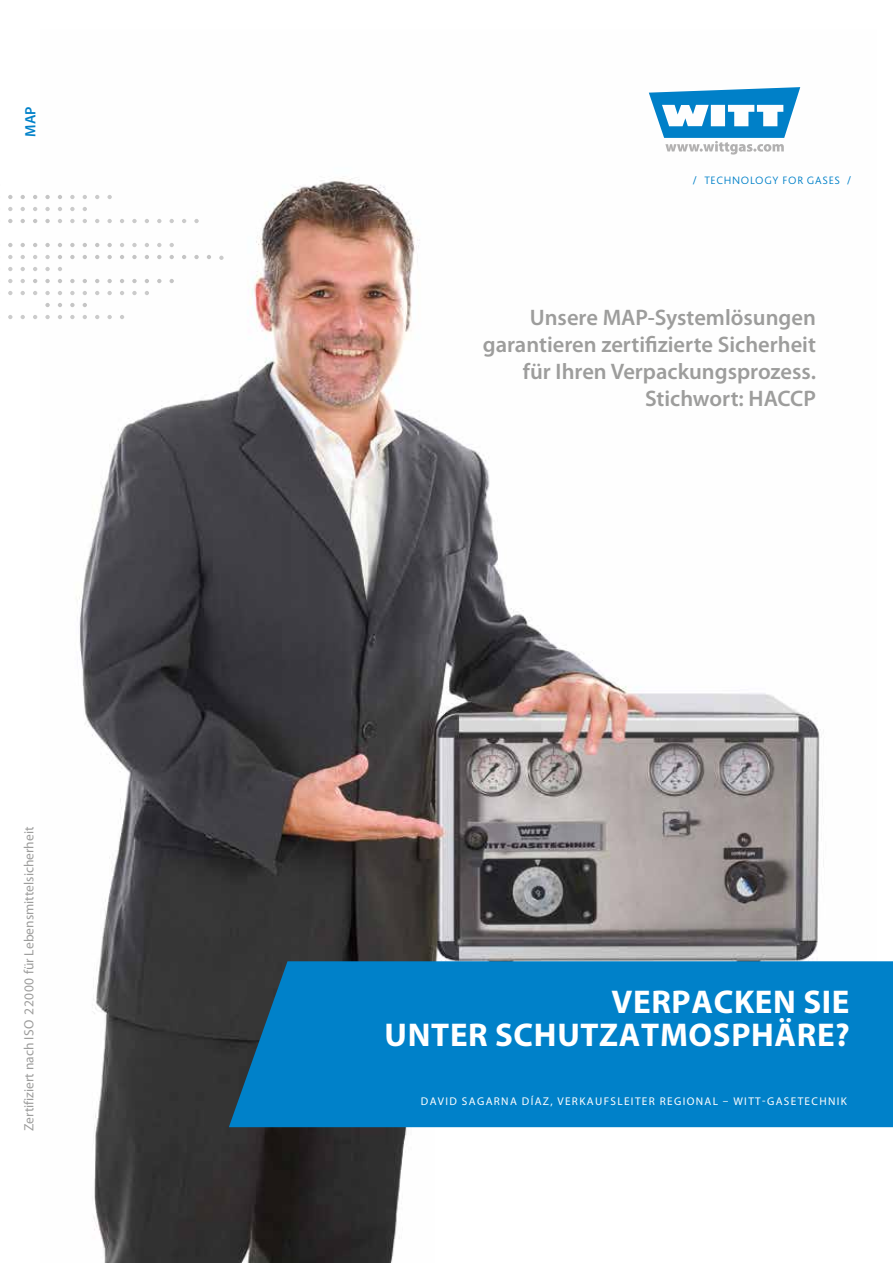
<style>
.page{position:relative;width:893px;height:1263px;background:#fff}
.page>*{position:absolute;margin:0;border:0;box-sizing:border-box;transform-origin:0 0}
.t1{font:700 33px/33px "Myriad Pro";letter-spacing:.02em;color:#fff;text-align:right}
.t2{font:600 22.5px/27px "Myriad Pro";color:#9d9d9c;text-align:right}
.t3{font:600 15px "Myriad Pro";color:#0081c9}
.t4{font:13.5px "Myriad Pro";color:#9d9d9c}
.t5{font:11.25px "Myriad Pro";letter-spacing:.12em;color:#fff}
.t6{font:300 11.25px "Bliss 2";letter-spacing:.06em;color:#0081c9}
</style>
<div class="page">
<svg style="left:8px;top:195px;width:4px;height:4px"></svg>
<svg style="left:21px;top:195px;width:4px;height:4px"></svg>
<svg style="left:33px;top:195px;width:4px;height:4px"></svg>
<svg style="left:8px;top:207px;width:4px;height:4px"></svg>
<svg style="left:21px;top:207px;width:4px;height:4px"></svg>
<svg style="left:33px;top:207px;width:4px;height:4px"></svg>
<svg style="left:8px;top:219px;width:4px;height:4px"></svg>
<svg style="left:21px;top:219px;width:4px;height:4px"></svg>
<svg style="left:33px;top:219px;width:4px;height:4px"></svg>
<svg style="left:8px;top:243px;width:4px;height:4px"></svg>
<svg style="left:21px;top:243px;width:4px;height:4px"></svg>
<svg style="left:33px;top:243px;width:4px;height:4px"></svg>
<svg style="left:8px;top:255px;width:4px;height:4px"></svg>
<svg style="left:21px;top:255px;width:4px;height:4px"></svg>
<svg style="left:33px;top:255px;width:4px;height:4px"></svg>
<svg style="left:8px;top:267px;width:4px;height:4px"></svg>
<svg style="left:21px;top:267px;width:4px;height:4px"></svg>
<svg style="left:33px;top:267px;width:4px;height:4px"></svg>
<svg style="left:33px;top:279px;width:4px;height:4px"></svg>
<svg style="left:8px;top:279px;width:4px;height:4px"></svg>
<svg style="left:21px;top:279px;width:4px;height:4px"></svg>
<svg style="left:8px;top:291px;width:4px;height:4px"></svg>
<svg style="left:21px;top:291px;width:4px;height:4px"></svg>
<svg style="left:33px;top:291px;width:4px;height:4px"></svg>
<svg style="left:8px;top:315px;width:4px;height:4px"></svg>
<svg style="left:21px;top:315px;width:4px;height:4px"></svg>
<svg style="left:33px;top:315px;width:4px;height:4px"></svg>
<img style="left:45px;top:87px;width:779px;height:1176px">
<div style="left:435px;top:1126px;width:458px;height:137px;background:#fff"></div>
<div style="left:229px;top:961px;width:664px;height:166px;background:#0081c9"></div>
<p class="t3" style="left:21px;top:136px;width:32px;rotate:-90deg">MAP</p>
<p class="t4" style="left:21px;top:1131px;width:306px;rotate:-90deg">Zertifiziert nach ISO 22000 für Lebensmittelsicherheit</p>
<p class="t6" style="left:693px;top:173px;width:160px">/ TECHNOLOGY FOR GASES /</p>
<p class="t2" style="left:483px;top:303px;width:335px">Unsere MAP-Systemlösungen garantieren zertifizierte Sicherheit für Ihren Verpackungsprozess.<br>Stichwort: HACCP</p>
<h1 class="t1" style="left:385px;top:984px;width:467px">VERPACKEN SIE<br>UNTER SCHUTZATMOSPHÄRE?</h1>
<p class="t5" style="left:421px;top:1094px;width:428px">DAVID SAGARNA DÍAZ, VERKAUFSLEITER REGIONAL – WITT-GASETECHNIK</p>
</div>
